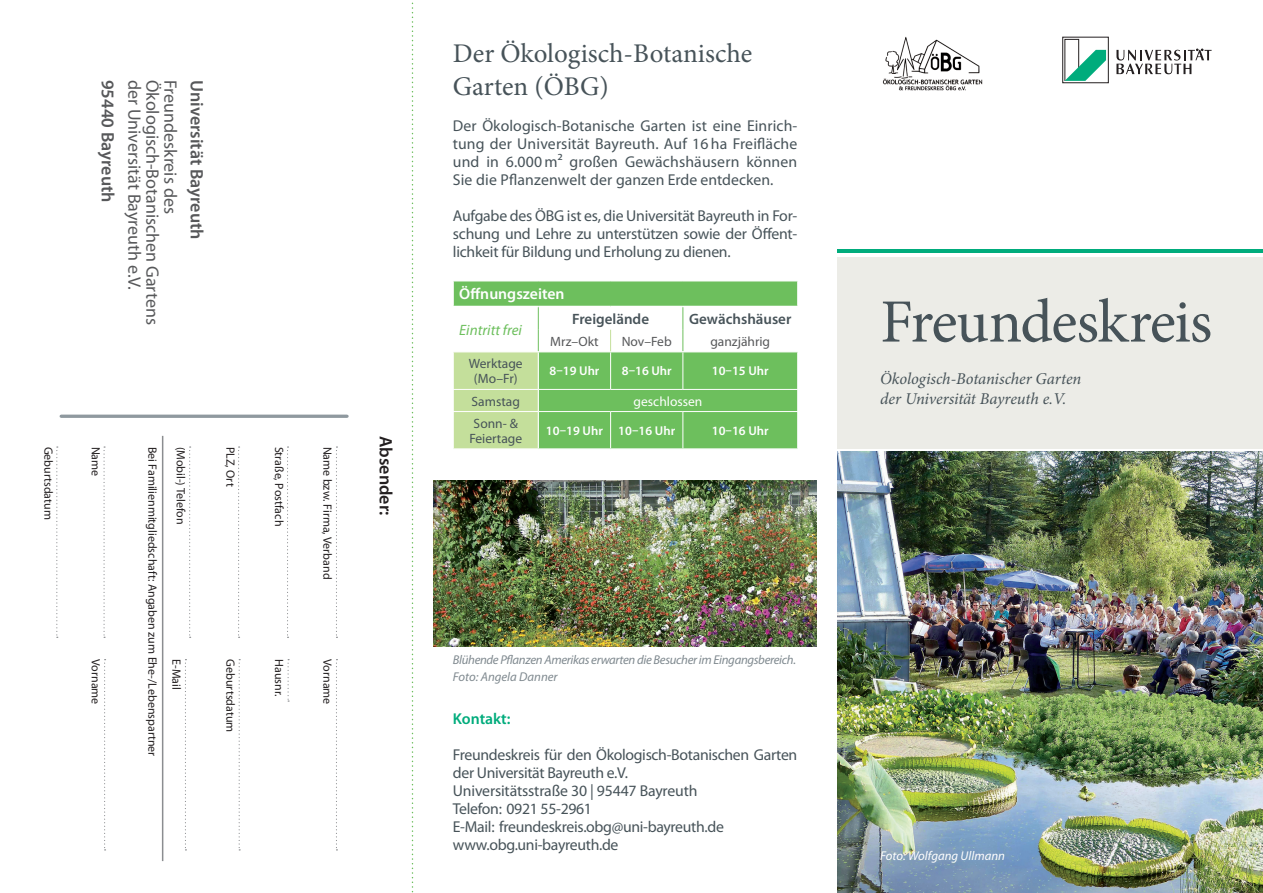
<style>
.page{position:relative;width:1263px;height:893px;background:#fff}
.page>*{position:absolute;margin:0;border:0;box-sizing:border-box;transform-origin:0 0}
.Titel_-_Headline{font:61.5px "Minion Pro";letter-spacing:-.025em;color:#475359}
.t1{font:27px/32.4px "Minion Pro";color:#475359}
.Adresse{font:18px "Myriad Pro";color:#57585a}
.Adresse-2{font:600 18px "Myriad Pro";color:#57585a}
.Adresse-3{font:600 18px "Myriad Pro";color:#231f20}
.Titel_-_Subline{font:italic 16.5px/19.8px "Minion Pro";letter-spacing:-.005em;color:#475359}
.Inhalt_-_Copy{font:15.75px/18px "Myriad Pro";letter-spacing:-.015em;color:#475359;text-align:justify}
.Inhalt_-_Copy-2{font:600 15.75px "Myriad Pro";color:#fff}
.Inhalt_-_Copy-3{font:600 15.75px "Myriad Pro";color:#00ac7c}
.Inhalt_-_Copy-4{font:600 15px "Myriad Pro";color:#475359}
.Inhalt_-_Copy-5{font:italic 15px "Myriad Pro";color:#6dbf5d}
.Diagramm_-_Copy{font:13.5px/15.5px "Myriad Pro";color:#475359;text-align:center}
.Diagramm_-_Copy-2{font:13.5px "Myriad Pro";color:#57585a}
.Diagramm_-_Copy-3{font:13.5px "Myriad Pro";color:#fff}
.Bildcaptions{font:italic 12.75px "Myriad Pro";letter-spacing:-.025em;color:#7f898f}
.Diagramm_-_Copy-4{font:600 12.75px "Myriad Pro";color:#fff}
.Bildcaptions-2{font:italic 12.75px "Myriad Pro";color:#fff}
.Bildcaptions-3{font:italic 12.75px "Myriad Pro";color:#7f898f}
.Adressfeld{font:12px "Myriad Pro";color:#231f20}
</style>
<div class="page">
<div style="left:838px;top:257px;width:425px;height:192px;background:#ecece7"></div>
<hr style="left:838px;top:250px;width:425px;height:3px;background:#00ac7c">
<img style="left:838px;top:451px;width:425px;height:442px">
<svg style="left:539px;top:282px;width:258px;height:166px;fill:#6dbf5d"></svg>
<svg style="left:797px;top:282px;width:1px;height:24px"></svg>
<hr style="left:538px;top:306px;width:73px;height:1px;background:#fff">
<hr style="left:611px;top:306px;width:72px;height:1px;background:#fff">
<hr style="left:683px;top:306px;width:115px;height:1px;background:#fff">
<hr style="left:610px;top:352px;width:1px;height:37px;background:#fff">
<hr style="left:682px;top:352px;width:1px;height:37px;background:#fff">
<hr style="left:610px;top:412px;width:1px;height:36px;background:#fff">
<hr style="left:682px;top:412px;width:1px;height:36px;background:#fff">
<svg style="left:682px;top:307px;width:1px;height:44px"></svg>
<svg style="left:453px;top:281px;width:86px;height:168px"></svg>
<svg style="left:797px;top:390px;width:1px;height:21px"></svg>
<hr style="left:538px;top:412px;width:1px;height:36px;background:#fff">
<hr style="left:453px;top:351px;width:85px;height:1px;background:#fff">
<hr style="left:538px;top:351px;width:73px;height:1px;background:#fff">
<hr style="left:611px;top:351px;width:72px;height:1px;background:#fff">
<hr style="left:683px;top:351px;width:115px;height:1px;background:#fff">
<hr style="left:453px;top:389px;width:85px;height:1px;background:#fff">
<hr style="left:538px;top:389px;width:73px;height:1px;background:#fff">
<hr style="left:611px;top:389px;width:72px;height:1px;background:#fff">
<hr style="left:683px;top:389px;width:115px;height:1px;background:#fff">
<hr style="left:453px;top:411px;width:85px;height:1px;background:#fff">
<hr style="left:538px;top:411px;width:73px;height:1px;background:#fff">
<hr style="left:611px;top:411px;width:72px;height:1px;background:#fff">
<hr style="left:683px;top:411px;width:115px;height:1px;background:#fff">
<svg style="left:610px;top:330px;width:1px;height:21px"></svg>
<svg style="left:412px;top:2px;width:1px;height:891px"></svg>
<hr style="left:61px;top:415px;width:286px;height:3px;background:#8f999f">
<img style="left:434px;top:480px;width:382px;height:166px">
<img style="left:882px;top:36px;width:101px;height:55px">
<svg style="left:336px;top:659px;width:1px;height:191px"></svg>
<svg style="left:287px;top:446px;width:2px;height:192px"></svg>
<svg style="left:238px;top:446px;width:2px;height:192px"></svg>
<svg style="left:336px;top:446px;width:1px;height:192px"></svg>
<svg style="left:288px;top:659px;width:1px;height:43px"></svg>
<svg style="left:189px;top:446px;width:2px;height:192px"></svg>
<svg style="left:185px;top:659px;width:1px;height:191px"></svg>
<svg style="left:56px;top:446px;width:2px;height:192px"></svg>
<svg style="left:239px;top:659px;width:1px;height:191px"></svg>
<svg style="left:104px;top:659px;width:2px;height:191px"></svg>
<svg style="left:103px;top:446px;width:2px;height:192px"></svg>
<hr style="left:162px;top:436px;width:1px;height:425px;background:#8b8d90">
<svg style="left:1064px;top:39px;width:42px;height:42px"></svg>
<div style="left:1062px;top:37px;width:46px;height:46px;border:1px solid #231f20"></div>
<svg style="left:1116px;top:49px;width:95px;height:25px"></svg>
<p class="Adresse-2" style="left:119px;top:80px;width:124px;rotate:90deg">95440 Bayreuth</p>
<p class="Adresse" style="left:145px;top:80px;width:212px;rotate:90deg">der Universität Bayreuth e.V.</p>
<p class="Adresse" style="left:163px;top:80px;width:247px;rotate:90deg">Ökologisch-Botanischen Gartens</p>
<p class="Adresse" style="left:181px;top:80px;width:136px;rotate:90deg">Freundeskreis des</p>
<p class="Adresse-2" style="left:208px;top:80px;width:161px;rotate:90deg">Universität Bayreuth</p>
<p class="Adressfeld" style="left:56px;top:446px;width:75px;rotate:90deg">Geburtsdatum</p>
<p class="Adressfeld" style="left:238px;top:446px;width:42px;rotate:90deg">PLZ, Ort</p>
<p class="Adressfeld" style="left:287px;top:446px;width:81px;rotate:90deg">Straße, Postfach</p>
<p class="Adressfeld" style="left:335px;top:446px;width:134px;rotate:90deg">Name bzw. Firma, Verband</p>
<p class="Adresse-3" style="left:397px;top:436px;width:81px;rotate:90deg">Absender:</p>
<p class="Adressfeld" style="left:160px;top:446px;width:311px;rotate:90deg">Bei Familienmitgliedschaft: Angaben zum Ehe-/Lebenspartner</p>
<p class="Adressfeld" style="left:188px;top:446px;width:79px;rotate:90deg">(Mobil-) Telefon</p>
<p class="Adressfeld" style="left:103px;top:446px;width:31px;rotate:90deg">Name</p>
<p class="Adressfeld" style="left:103px;top:659px;width:47px;rotate:90deg">Vorname</p>
<p class="Adressfeld" style="left:238px;top:659px;width:75px;rotate:90deg">Geburtsdatum</p>
<p class="Adressfeld" style="left:335px;top:659px;width:47px;rotate:90deg">Vorname</p>
<p class="Adressfeld" style="left:184px;top:659px;width:32px;rotate:90deg">E-Mail</p>
<p class="Adressfeld" style="left:287px;top:659px;width:39px;rotate:90deg">Hausnr.</p>
<p class="t1" style="left:453px;top:37px;width:301px">Der Ökologisch-Botanische<br>Garten (ÖBG)</p>
<p class="Inhalt_-_Copy" style="left:453px;top:116px;width:346px">Der Ökologisch-Botanische Garten ist eine Einrich&shy;tung der Universität Bayreuth. Auf 16 ha Freifläche und in 6.000 m² großen Gewächshäusern können Sie die Pflanzenwelt der ganzen Erde entdecken.</p>
<p class="Inhalt_-_Copy" style="left:453px;top:206px;width:346px">Aufgabe des ÖBG ist es, die Universität Bayreuth in For&shy;schung und Lehre zu unterstützen sowie der Öffent&shy;lichkeit für Bildung und Erholung zu dienen.</p>
<p class="Inhalt_-_Copy-2" style="left:459px;top:283px;width:107px">Öffnungszeiten</p>
<p class="Inhalt_-_Copy-5" style="left:459px;top:320px;width:64px">Eintritt frei</p>
<p class="Inhalt_-_Copy-4" style="left:572px;top:309px;width:78px">Freigelände</p>
<p class="Inhalt_-_Copy-4" style="left:689px;top:309px;width:104px">Gewächshäuser</p>
<p class="Diagramm_-_Copy-2" style="left:550px;top:333px;width:50px">Mrz–Okt</p>
<p class="Diagramm_-_Copy-2" style="left:622px;top:333px;width:51px">Nov–Feb</p>
<p class="Diagramm_-_Copy-2" style="left:710px;top:333px;width:61px">ganzjährig</p>
<p class="Diagramm_-_Copy" style="left:469px;top:355px;width:55px">Werktage (Mo–Fr)</p>
<p class="Diagramm_-_Copy-4" style="left:549px;top:363px;width:52px">8–19 Uhr</p>
<p class="Diagramm_-_Copy-4" style="left:622px;top:363px;width:52px">8–16 Uhr</p>
<p class="Diagramm_-_Copy-4" style="left:712px;top:363px;width:58px">10–15 Uhr</p>
<p class="Diagramm_-_Copy" style="left:472px;top:393px;width:50px">Samstag</p>
<p class="Diagramm_-_Copy-3" style="left:634px;top:393px;width:70px">geschlossen</p>
<p class="Diagramm_-_Copy" style="left:469px;top:415px;width:54px">Sonn- &amp;<br>Feiertage</p>
<p class="Diagramm_-_Copy-4" style="left:546px;top:423px;width:58px">10–19 Uhr</p>
<p class="Diagramm_-_Copy-4" style="left:618px;top:423px;width:58px">10–16 Uhr</p>
<p class="Diagramm_-_Copy-4" style="left:712px;top:423px;width:58px">10–16 Uhr</p>
<p class="Bildcaptions" style="left:453px;top:652px;width:345px">Blühende Pflanzen Amerikas erwarten die Besucher im Eingangsbereich.</p>
<p class="Bildcaptions-3" style="left:453px;top:669px;width:106px">Foto: Angela Danner</p>
<p class="Inhalt_-_Copy-3" style="left:453px;top:709px;width:59px">Kontakt:</p>
<p class="Inhalt_-_Copy" style="left:453px;top:745px;width:346px">Freundeskreis für den Ökologisch-Botanischen Garten der Universität Bayreuth e.V.</p>
<p class="Inhalt_-_Copy" style="left:453px;top:781px;width:246px">Universitätsstraße 30 | 95447 Bayreuth</p>
<p class="Inhalt_-_Copy" style="left:453px;top:800px;width:141px">Telefon: 0921 55-2961</p>
<p class="Inhalt_-_Copy" style="left:453px;top:818px;width:273px">E-Mail: freundeskreis.obg@uni-bayreuth.de</p>
<p class="Inhalt_-_Copy" style="left:453px;top:836px;width:167px">www.obg.uni-bayreuth.de</p>
<p class="Titel_-_Headline" style="left:880px;top:281px;width:333px">Freundeskreis</p>
<p class="Titel_-_Subline" style="left:880px;top:369px;width:203px">Ökologisch-Botanischer Garten der Universität Bayreuth e.V.</p>
<p class="Bildcaptions-2" style="left:880px;top:848px;width:126px">Foto: Wolfgang Ullmann</p>
</div>
